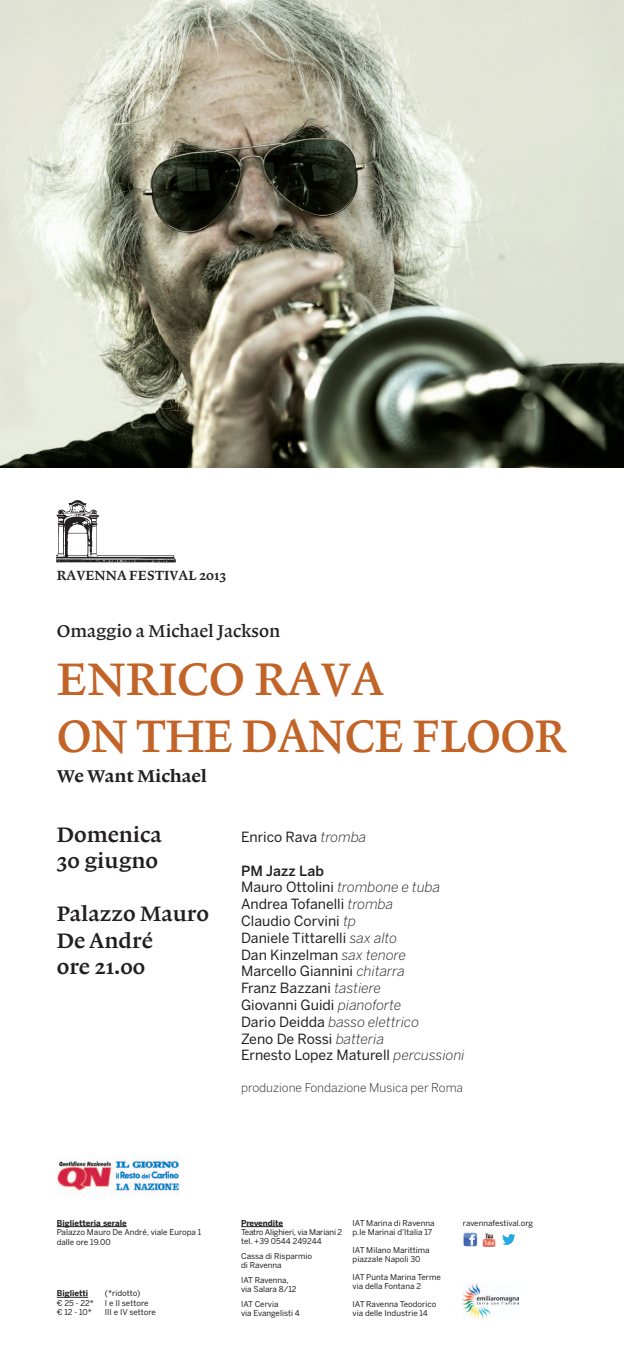
<style>
.page{position:relative;width:624px;height:1361px;background:#fff}
.page>*{position:absolute;margin:0;border:0;box-sizing:border-box;transform-origin:0 0}
.t1{font:48px/57.6px "Lexicon No 1 Roman B";letter-spacing:-.01em;color:#c26428}
.t2{font:22px/26.4px "Lexicon No 1 Roman C";color:#231f20}
.t3{font:18px "Lexicon No 1 Roman B";color:#231f20}
.t4{font:18px "Lexicon No 1 Roman D";color:#231f20}
.t5{font:14px "Benton Sans";color:#231f20}
.t6{font:italic 300 14px "Benton Sans";color:#231f20}
.t7{font:14px "Lexicon No 1 Roman C";color:#231f20}
.t8{font:500 14px "Benton Sans";color:#231f20}
.t9{font:300 12px "Benton Sans";color:#231f20}
.t10{font:8px/9px "Benton Sans";color:#231f20}
.t11{font:8px/9px "Benton Sans";letter-spacing:-.02em;color:#231f20}
.t12{font:700 8px "Benton Sans";color:#231f20}
.s1{font-weight:300;font-style:italic}
.s2{font-weight:400;font-style:normal}
</style>
<div class="page">
<img style="left:57px;top:500px;width:119px;height:63px">
<hr style="left:241px;top:1226px;width:42px;height:1px;background:#231f20">
<img style="left:462px;top:1284px;width:56px;height:34px">
<svg style="left:463px;top:1232px;width:9px;height:13px"></svg>
<img style="left:482px;top:1232px;width:14px;height:15px">
<svg style="left:502px;top:1234px;width:13px;height:11px"></svg>
<img style="left:0;top:0;width:624px;height:468px">
<hr style="left:57px;top:1226px;width:70px;height:1px;background:#231f20">
<hr style="left:57px;top:1297px;width:31px;height:1px;background:#231f20">
<img style="left:57px;top:1160px;width:122px;height:31px">
<h3 class="t7" style="left:57px;top:568px;width:171px">RAVENNA FESTIVAL 2013</h3>
<p class="t3" style="left:57px;top:621px;width:225px">Omaggio a Michael Jackson</p>
<p class="t1" style="left:57px;top:650px;width:511px">ENRICO RAVA<br>ON THE DANCE FLOOR</p>
<p class="t4" style="left:57px;top:766px;width:152px">We Want Michael</p>
<p class="t2" style="left:57px;top:821px;width:106px">Domenica</p>
<p class="t2" style="left:57px;top:848px;width:103px">30 giugno</p>
<p class="t2" style="left:57px;top:901px;width:154px">Palazzo Mauro<br>De André</p>
<p class="t2" style="left:57px;top:953px;width:90px">ore 21.00</p>
<p class="t5" style="left:241px;top:828px;width:126px">Enrico Rava <span class="s1">tromba</span></p>
<p class="t8" style="left:241px;top:862px;width:84px">PM Jazz Lab</p>
<p class="t5" style="left:241px;top:879px;width:200px">Mauro Ottolini <span class="s1">trombone e tuba</span></p>
<p class="t5" style="left:241px;top:895px;width:153px">Andrea Tofanelli <span class="s1">tromba</span></p>
<p class="t5" style="left:241px;top:912px;width:116px">Claudio Corvini <span class="s1">tp</span></p>
<p class="t5" style="left:241px;top:929px;width:157px">Daniele Tittarelli <span class="s1">sax alto</span></p>
<p class="t5" style="left:241px;top:946px;width:166px">Dan Kinzelman <span class="s1">sax tenore</span></p>
<p class="t5" style="left:241px;top:963px;width:165px">Marcello Giannini <span class="s1">chitarra</span></p>
<p class="t5" style="left:241px;top:979px;width:141px">Franz Bazzani <span class="s1">tastiere</span></p>
<p class="t5" style="left:241px;top:996px;width:162px">Giovanni Guidi <span class="s1">pianoforte</span></p>
<p class="t6" style="left:241px;top:1013px;width:179px"><span class="s2">Dario Deidda</span> basso elettrico</p>
<p class="t5" style="left:241px;top:1030px;width:144px">Zeno De Rossi <span class="s1">batteria</span></p>
<p class="t5" style="left:241px;top:1047px;width:225px">Ernesto Lopez Maturell <span class="s1">percussioni</span></p>
<p class="t9" style="left:241px;top:1080px;width:223px">produzione Fondazione Musica per Roma</p>
<p class="t10" style="left:352px;top:1218px;width:83px">IAT Marina di Ravenna p.le Marinai d’Italia 17</p>
<p class="t10" style="left:352px;top:1245px;width:78px">IAT Milano Marittima piazzale Napoli 30</p>
<p class="t10" style="left:352px;top:1272px;width:90px">IAT Punta Marina Terme via della Fontana 2</p>
<p class="t10" style="left:352px;top:1299px;width:85px">IAT Ravenna Teodorico via delle Industrie 14</p>
<p class="t12" style="left:57px;top:1218px;width:71px">Biglietteria serale</p>
<p class="t10" style="left:463px;top:1218px;width:72px">ravennafestival.org</p>
<p class="t10" style="left:57px;top:1227px;width:146px">Palazzo Mauro De André, viale Europa 1</p>
<p class="t10" style="left:57px;top:1237px;width:55px">dalle ore 19.00</p>
<p class="t12" style="left:241px;top:1218px;width:44px">Prevendite</p>
<p class="t11" style="left:241px;top:1227px;width:103px">Teatro Alighieri, via Mariani 2 tel. +39 0544 249244</p>
<p class="t10" style="left:241px;top:1251px;width:72px">Cassa di Risparmio di Ravenna</p>
<p class="t10" style="left:241px;top:1275px;width:57px">IAT Ravenna, via Salara 8/12</p>
<p class="t10" style="left:241px;top:1299px;width:60px">IAT Cervia<br>via Evangelisti 4</p>
<p class="t12" style="left:57px;top:1288px;width:33px">Biglietti</p>
<p class="t10" style="left:105px;top:1288px;width:37px">(*ridotto)</p>
<p class="t10" style="left:57px;top:1298px;width:39px">€ 25 - 22*</p>
<p class="t10" style="left:105px;top:1298px;width:45px">I e II settore</p>
<p class="t10" style="left:57px;top:1308px;width:37px">€ 12 - 10*</p>
<p class="t10" style="left:105px;top:1308px;width:52px">III e IV settore</p>
</div>
